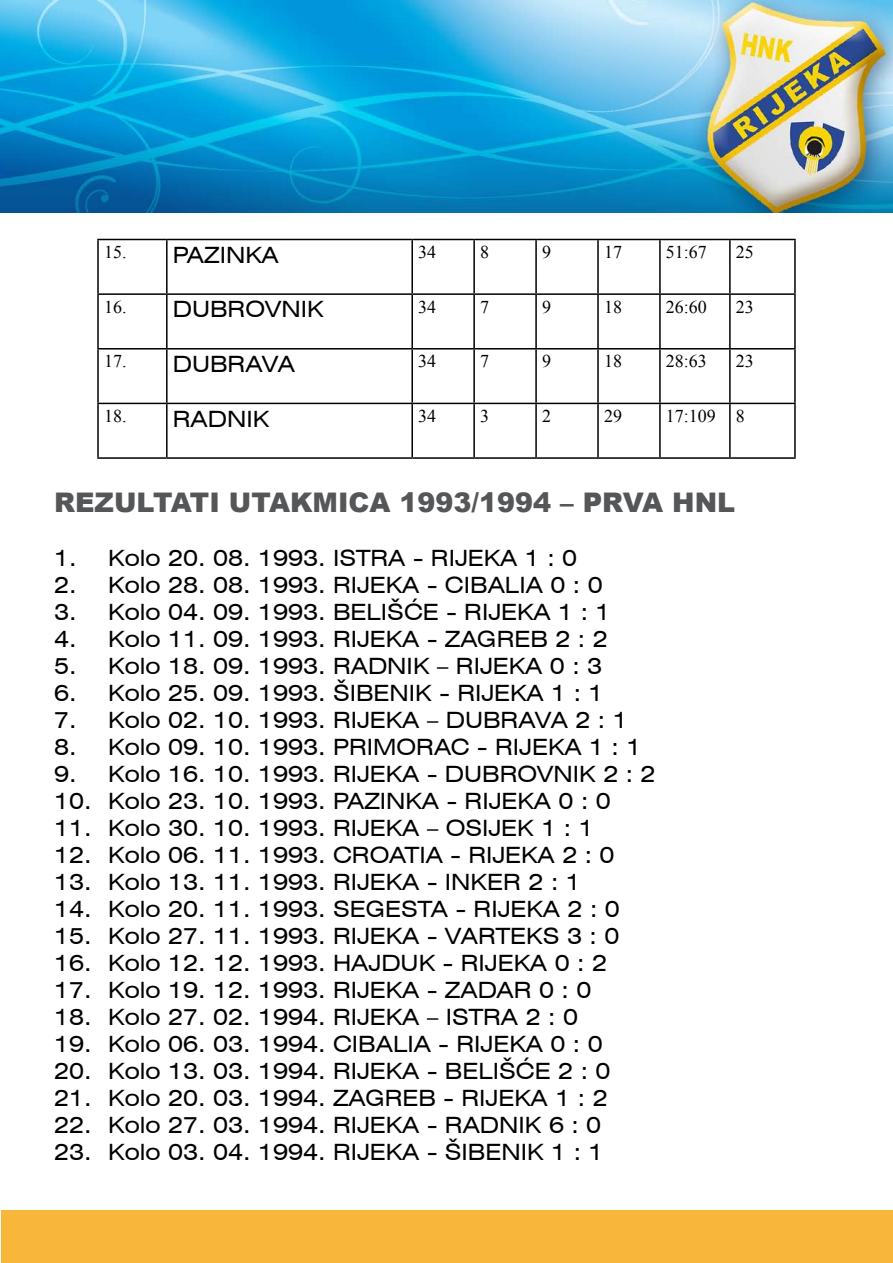
<style>
.page{position:relative;width:893px;height:1263px;background:#fff}
.page>*{position:absolute;margin:0;border:0;box-sizing:border-box;transform-origin:0 0}
.t1{font:900 27px "Arial";color:#555658}
.t2{font:expanded 22.5px "Swiss 721 BT";color:#000}
.t3{font:18px "Times New Roman";color:#000}
</style>
<div class="page">
<img style="left:0;top:0;width:893px;height:212px">
<div style="left:1px;top:1210px;width:891px;height:52px;background:#f8b63a"></div>
<hr style="left:97px;top:239px;width:70px;height:1px;background:#000">
<hr style="left:97px;top:240px;width:2px;height:53px;background:#000">
<hr style="left:167px;top:239px;width:245px;height:1px;background:#000">
<hr style="left:166px;top:240px;width:2px;height:53px;background:#000">
<hr style="left:412px;top:239px;width:62px;height:1px;background:#000">
<hr style="left:411px;top:240px;width:2px;height:53px;background:#000">
<hr style="left:474px;top:239px;width:62px;height:1px;background:#000">
<hr style="left:473px;top:240px;width:2px;height:53px;background:#000">
<hr style="left:536px;top:239px;width:62px;height:1px;background:#000">
<hr style="left:535px;top:240px;width:2px;height:53px;background:#000">
<hr style="left:598px;top:239px;width:62px;height:1px;background:#000">
<hr style="left:597px;top:240px;width:2px;height:53px;background:#000">
<hr style="left:660px;top:239px;width:70px;height:1px;background:#000">
<hr style="left:659px;top:240px;width:2px;height:53px;background:#000">
<hr style="left:730px;top:239px;width:66px;height:1px;background:#000">
<hr style="left:729px;top:240px;width:2px;height:53px;background:#000">
<hr style="left:794px;top:240px;width:2px;height:53px;background:#000">
<hr style="left:97px;top:293px;width:70px;height:2px;background:#000">
<hr style="left:97px;top:295px;width:2px;height:53px;background:#000">
<hr style="left:167px;top:293px;width:245px;height:2px;background:#000">
<hr style="left:166px;top:295px;width:2px;height:53px;background:#000">
<hr style="left:412px;top:293px;width:62px;height:2px;background:#000">
<hr style="left:411px;top:295px;width:2px;height:53px;background:#000">
<hr style="left:474px;top:293px;width:62px;height:2px;background:#000">
<hr style="left:473px;top:295px;width:2px;height:53px;background:#000">
<hr style="left:536px;top:293px;width:62px;height:2px;background:#000">
<hr style="left:535px;top:295px;width:2px;height:53px;background:#000">
<hr style="left:598px;top:293px;width:62px;height:2px;background:#000">
<hr style="left:597px;top:295px;width:2px;height:53px;background:#000">
<hr style="left:660px;top:293px;width:70px;height:2px;background:#000">
<hr style="left:659px;top:295px;width:2px;height:53px;background:#000">
<hr style="left:730px;top:293px;width:66px;height:2px;background:#000">
<hr style="left:729px;top:295px;width:2px;height:53px;background:#000">
<hr style="left:794px;top:295px;width:2px;height:53px;background:#000">
<hr style="left:97px;top:348px;width:70px;height:1px;background:#000">
<hr style="left:97px;top:349px;width:2px;height:54px;background:#000">
<hr style="left:167px;top:348px;width:245px;height:1px;background:#000">
<hr style="left:166px;top:349px;width:2px;height:54px;background:#000">
<hr style="left:412px;top:348px;width:62px;height:1px;background:#000">
<hr style="left:411px;top:349px;width:2px;height:54px;background:#000">
<hr style="left:474px;top:348px;width:62px;height:1px;background:#000">
<hr style="left:473px;top:349px;width:2px;height:54px;background:#000">
<hr style="left:536px;top:348px;width:62px;height:1px;background:#000">
<hr style="left:535px;top:349px;width:2px;height:54px;background:#000">
<hr style="left:598px;top:348px;width:62px;height:1px;background:#000">
<hr style="left:597px;top:349px;width:2px;height:54px;background:#000">
<hr style="left:660px;top:348px;width:70px;height:1px;background:#000">
<hr style="left:659px;top:349px;width:2px;height:54px;background:#000">
<hr style="left:730px;top:348px;width:66px;height:1px;background:#000">
<hr style="left:729px;top:349px;width:2px;height:54px;background:#000">
<hr style="left:794px;top:349px;width:2px;height:54px;background:#000">
<hr style="left:97px;top:403px;width:70px;height:1px;background:#000">
<hr style="left:97px;top:404px;width:2px;height:53px;background:#000">
<hr style="left:167px;top:403px;width:245px;height:1px;background:#000">
<hr style="left:166px;top:404px;width:2px;height:53px;background:#000">
<hr style="left:412px;top:403px;width:62px;height:1px;background:#000">
<hr style="left:411px;top:404px;width:2px;height:53px;background:#000">
<hr style="left:474px;top:403px;width:62px;height:1px;background:#000">
<hr style="left:473px;top:404px;width:2px;height:53px;background:#000">
<hr style="left:536px;top:403px;width:62px;height:1px;background:#000">
<hr style="left:535px;top:404px;width:2px;height:53px;background:#000">
<hr style="left:598px;top:403px;width:62px;height:1px;background:#000">
<hr style="left:597px;top:404px;width:2px;height:53px;background:#000">
<hr style="left:660px;top:403px;width:70px;height:1px;background:#000">
<hr style="left:659px;top:404px;width:2px;height:53px;background:#000">
<hr style="left:730px;top:403px;width:66px;height:1px;background:#000">
<hr style="left:729px;top:404px;width:2px;height:53px;background:#000">
<hr style="left:794px;top:404px;width:2px;height:53px;background:#000">
<hr style="left:97px;top:457px;width:70px;height:2px;background:#000">
<hr style="left:167px;top:457px;width:245px;height:2px;background:#000">
<hr style="left:412px;top:457px;width:62px;height:2px;background:#000">
<hr style="left:474px;top:457px;width:62px;height:2px;background:#000">
<hr style="left:536px;top:457px;width:62px;height:2px;background:#000">
<hr style="left:598px;top:457px;width:62px;height:2px;background:#000">
<hr style="left:660px;top:457px;width:70px;height:2px;background:#000">
<hr style="left:730px;top:457px;width:66px;height:2px;background:#000">
<p class="t2" style="left:104px;top:241px;width:176px"><sup>15.</sup> PAZINKA</p>
<p class="t3" style="left:418px;top:240px;width:19px">34</p>
<p class="t3" style="left:480px;top:240px;width:10px">8</p>
<p class="t3" style="left:542px;top:240px;width:10px">9</p>
<p class="t3" style="left:604px;top:240px;width:19px">17</p>
<p class="t3" style="left:666px;top:240px;width:43px">51:67</p>
<p class="t3" style="left:736px;top:240px;width:19px">25</p>
<p class="t2" style="left:104px;top:296px;width:221px"><sup>16.</sup> DUBROVNIK</p>
<p class="t3" style="left:418px;top:294px;width:19px">34</p>
<p class="t3" style="left:480px;top:294px;width:10px">7</p>
<p class="t3" style="left:542px;top:294px;width:10px">9</p>
<p class="t3" style="left:604px;top:294px;width:19px">18</p>
<p class="t3" style="left:666px;top:294px;width:43px">26:60</p>
<p class="t3" style="left:736px;top:294px;width:19px">23</p>
<p class="t2" style="left:104px;top:350px;width:192px"><sup>17.</sup> DUBRAVA</p>
<p class="t3" style="left:418px;top:349px;width:19px">34</p>
<p class="t3" style="left:480px;top:349px;width:10px">7</p>
<p class="t3" style="left:542px;top:349px;width:10px">9</p>
<p class="t3" style="left:604px;top:349px;width:19px">18</p>
<p class="t3" style="left:666px;top:349px;width:43px">28:63</p>
<p class="t3" style="left:736px;top:349px;width:19px">23</p>
<p class="t2" style="left:104px;top:405px;width:167px"><sup>18.</sup> RADNIK</p>
<p class="t3" style="left:418px;top:404px;width:19px">34</p>
<p class="t3" style="left:480px;top:404px;width:10px">3</p>
<p class="t3" style="left:542px;top:404px;width:10px">2</p>
<p class="t3" style="left:604px;top:404px;width:19px">29</p>
<p class="t3" style="left:666px;top:404px;width:80px">17:109 8</p>
<p class="t1" style="left:54px;top:483px;width:683px">REZULTATI UTAKMICA 1993/1994 – PRVA HNL</p>
<p class="t2" style="left:54px;top:545px;width:525px">1. Kolo 20. 08. 1993. ISTRA - RIJEKA 1 : 0</p>
<p class="t2" style="left:54px;top:572px;width:550px">2. Kolo 28. 08. 1993. RIJEKA - CIBALIA 0 : 0</p>
<p class="t2" style="left:54px;top:599px;width:558px">3. Kolo 04. 09. 1993. BELIŠĆE - RIJEKA 1 : 1</p>
<p class="t2" style="left:54px;top:626px;width:555px">4. Kolo 11. 09. 1993. RIJEKA - ZAGREB 2 : 2</p>
<p class="t2" style="left:54px;top:653px;width:550px">5. Kolo 18. 09. 1993. RADNIK – RIJEKA 0 : 3</p>
<p class="t2" style="left:54px;top:680px;width:551px">6. Kolo 25. 09. 1993. ŠIBENIK - RIJEKA 1 : 1</p>
<p class="t2" style="left:54px;top:707px;width:575px">7. Kolo 02. 10. 1993. RIJEKA – DUBRAVA 2 : 1</p>
<p class="t2" style="left:54px;top:734px;width:589px">8. Kolo 09. 10. 1993. PRIMORAC - RIJEKA 1 : 1</p>
<p class="t2" style="left:54px;top:761px;width:603px">9. Kolo 16. 10. 1993. RIJEKA - DUBROVNIK 2 : 2</p>
<p class="t2" style="left:54px;top:788px;width:558px">10. Kolo 23. 10. 1993. PAZINKA - RIJEKA 0 : 0</p>
<p class="t2" style="left:54px;top:815px;width:541px">11. Kolo 30. 10. 1993. RIJEKA – OSIJEK 1 : 1</p>
<p class="t2" style="left:54px;top:842px;width:562px">12. Kolo 06. 11. 1993. CROATIA - RIJEKA 2 : 0</p>
<p class="t2" style="left:54px;top:869px;width:528px">13. Kolo 13. 11. 1993. RIJEKA - INKER 2 : 1</p>
<p class="t2" style="left:54px;top:896px;width:567px">14. Kolo 20. 11. 1993. SEGESTA - RIJEKA 2 : 0</p>
<p class="t2" style="left:54px;top:923px;width:567px">15. Kolo 27. 11. 1993. RIJEKA - VARTEKS 3 : 0</p>
<p class="t2" style="left:54px;top:950px;width:554px">16. Kolo 12. 12. 1993. HAJDUK - RIJEKA 0 : 2</p>
<p class="t2" style="left:54px;top:977px;width:539px">17. Kolo 19. 12. 1993. RIJEKA - ZADAR 0 : 0</p>
<p class="t2" style="left:54px;top:1004px;width:525px">18. Kolo 27. 02. 1994. RIJEKA – ISTRA 2 : 0</p>
<p class="t2" style="left:54px;top:1031px;width:550px">19. Kolo 06. 03. 1994. CIBALIA - RIJEKA 0 : 0</p>
<p class="t2" style="left:54px;top:1058px;width:558px">20. Kolo 13. 03. 1994. RIJEKA - BELIŠĆE 2 : 0</p>
<p class="t2" style="left:54px;top:1085px;width:555px">21. Kolo 20. 03. 1994. ZAGREB - RIJEKA 1 : 2</p>
<p class="t2" style="left:54px;top:1112px;width:549px">22. Kolo 27. 03. 1994. RIJEKA - RADNIK 6 : 0</p>
<p class="t2" style="left:54px;top:1139px;width:551px">23. Kolo 03. 04. 1994. RIJEKA - ŠIBENIK 1 : 1</p>
</div>
